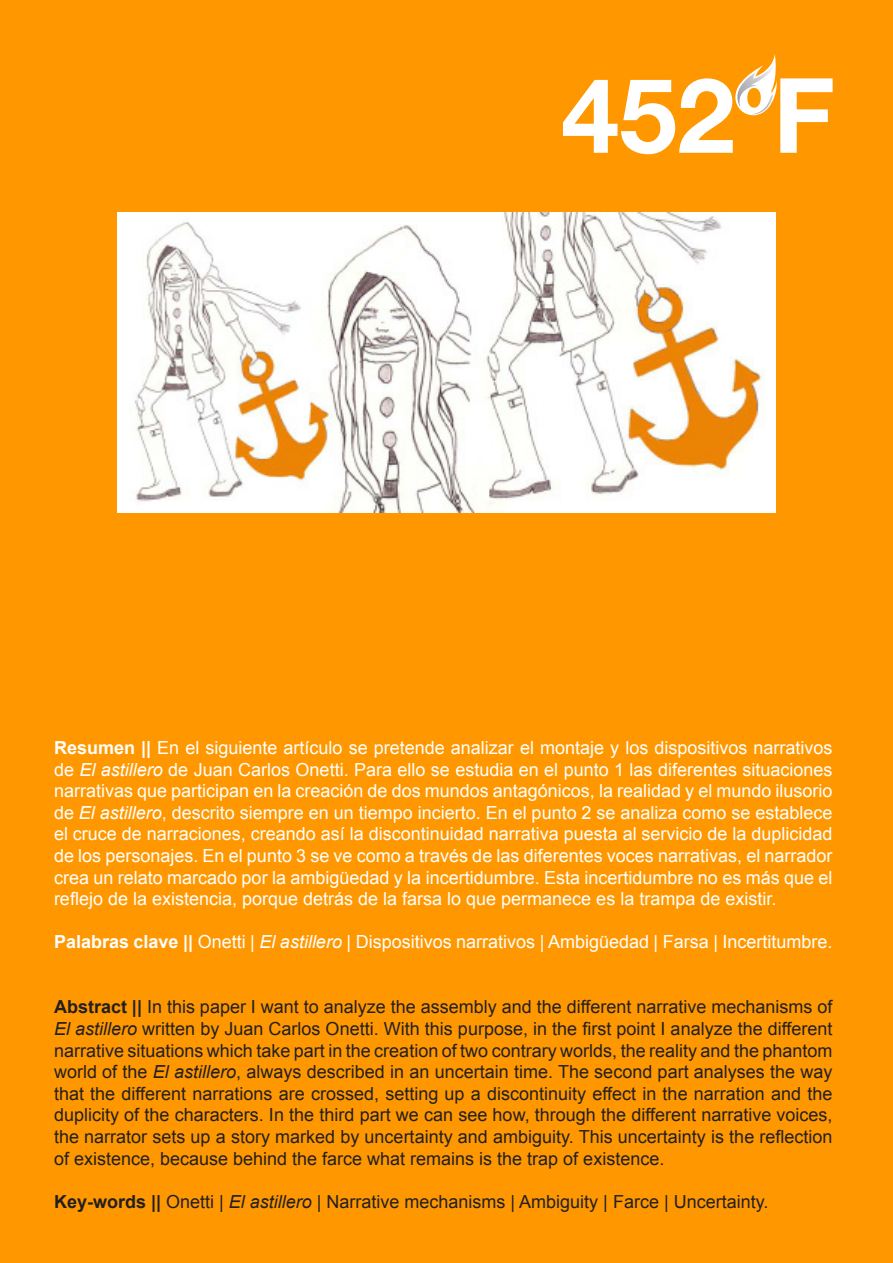
<style>
.page{position:relative;width:893px;height:1263px;background:#fff}
.page>*{position:absolute;margin:0;border:0;box-sizing:border-box;transform-origin:0 0}
.t1{font:700 104.1px "Helvetica Neue";color:#fff}
.Estilo_de_párrafo_1{font:18px/21.6px "Arial";color:#fff;text-align:justify}
.Estilo_de_párrafo_1-2{font:18px/21.6px "Arial";color:#231f20;text-align:justify}
.s1{font-weight:700}
.s2{font-style:italic}
</style>
<div class="page">
<div style="left:2px;top:2px;width:889px;height:1259px;background:#ff9800"></div>
<svg style="left:735px;top:54px;width:42px;height:61px"></svg>
<img style="left:117px;top:213px;width:659px;height:300px">
<h1 class="t1" style="left:561px;top:51px;width:275px">452ºF</h1>
<p class="Estilo_de_párrafo_1" style="left:54px;top:737px;width:780px"><span class="s1">Resumen ||</span> En el siguiente artículo se pretende analizar el montaje y los dispositivos narrativos de <span class="s2">El astillero</span> de Juan Carlos Onetti. Para ello se estudia en el punto 1 las diferentes situaciones narrativas que participan en la creación de dos mundos antagónicos, la realidad y el mundo ilusorio de <span class="s2">El astillero</span>, descrito siempre en un tiempo incierto. En el punto 2 se analiza como se establece el cruce de narraciones, creando así la discontinuidad narrativa puesta al servicio de la duplicidad de los personajes. En el punto 3 se ve como a través de las diferentes voces narrativas, el narrador crea un relato marcado por la ambigüedad y la incertidumbre. Esta incertidumbre no es más que el reflejo de la existencia, porque detrás de la farsa lo que permanece es la trampa de existir.</p>
<p class="Estilo_de_párrafo_1" style="left:54px;top:931px;width:780px"><span class="s1">Palabras clave ||</span> Onetti | <span class="s2">El astillero</span> | Dispositivos narrativos | Ambigüedad | Farsa | Incertitumbre.</p>
<p class="Estilo_de_párrafo_1-2" style="left:54px;top:996px;width:780px"><span class="s1">Abstract ||</span> In this paper I want to analyze the assembly and the different narrative mechanisms of <span class="s2">El astillero</span> written by Juan Carlos Onetti. With this purpose, in the first point I analyze the different narrative situations which take part in the creation of two contrary worlds, the reality and the phantom world of the <span class="s2">El astillero</span>, always described in an uncertain time. The second part analyses the way that the different narrations are crossed, setting up a discontinuity effect in the narration and the duplicity of the characters. In the third part we can see how, through the different narrative voices, the narrator sets up a story marked by uncertainty and ambiguity. This uncertainty is the reflection of existence, because behind the farce what remains is the trap of existence.</p>
<p class="Estilo_de_párrafo_1-2" style="left:54px;top:1191px;width:716px"><span class="s1">Key-words ||</span> Onetti | <span class="s2">El astillero</span> | Narrative mechanisms | Ambiguity | Farce | Uncertainty.</p>
</div>
